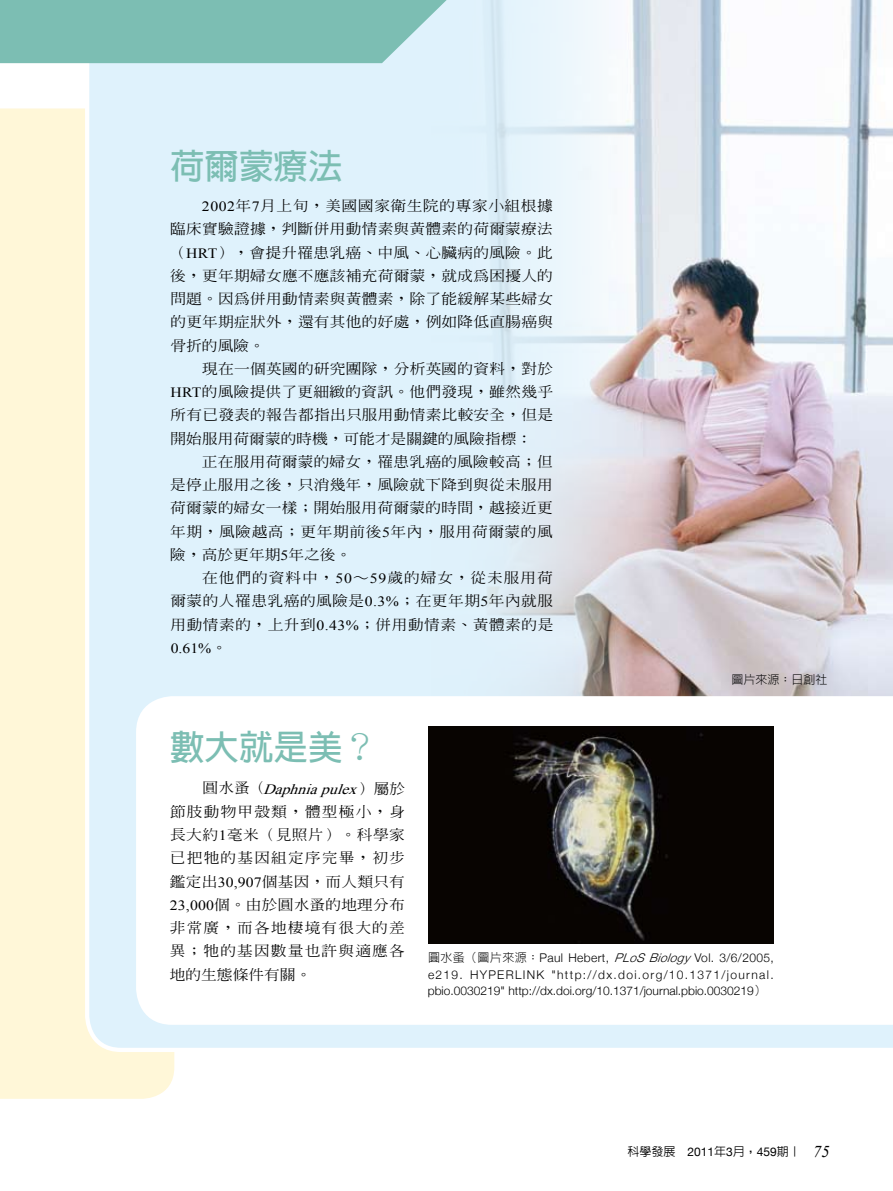
<style>
.page{position:relative;width:893px;height:1191px;background:#fff}
.page>*{position:absolute;margin:0;border:0;box-sizing:border-box;transform-origin:0 0}
.t1{font:700 34.5px "AR Hei B5";color:#7cbeb3}
.t2{font:500 14.1px/23.2px "AR Ming B5";letter-spacing:.015em;color:#000;text-align:justify;scale:1.11 1}
.t3{font:italic 14.1px "Times New Roman";color:#000;scale:1.11 1}
.t4{font:14.1px "Times New Roman";color:#000;scale:1.11 1}
.t5{font:300 12px/16.5px "Helvetica Neue";color:#000;text-align:justify}
.t6{font:500 12px "AR Hei B5";color:#000}
.t7{font:300 12px "AR Hei B5";color:#000}
.s1{font-family:"Times New Roman";font-weight:400}
.s2{font-family:"AR Ming B5";font-weight:500}
.s3{font-family:"AR Ming B5"}
.s4{font-family:"AR Ming B5";font-weight:500;font-style:normal}
.s5{font-family:"AR Hei B5"}
.s6{font-style:italic}
.s7{font-family:"Helvetica Neue";font-weight:400}
.s8{font-family:"Times New Roman";font-weight:400;font-style:italic;font-size:16.5px}
</style>
<div class="page">
<div style="left:0;top:108px;width:175px;height:991px;background:#fff7d8"></div>
<div style="left:85px;top:63px;width:808px;height:989px;background:#dff2fc"></div>
<img style="left:420px;top:0;width:473px;height:696px">
<svg style="left:136px;top:696px;width:757px;height:328px"></svg>
<svg style="left:0;top:0;width:447px;height:63px"></svg>
<img style="left:428px;top:726px;width:346px;height:217px">
<h1 class="t1" style="left:170px;top:149px;width:174px">荷爾蒙療法</h1>
<p class="t2" style="left:170px;top:194px;width:346px;text-indent:32px"><span class="s1">2002</span>年<span class="s1">7</span>月上旬，美國國家衛生院的專家小組根據臨床實驗證據，判斷併用動情素與黃體素的荷爾蒙療法（<span class="s1">HRT</span>），會提升罹患乳癌、中風、心臟病的風險。此後，更年期婦女應不應該補充荷爾蒙，就成為困擾人的問題。因為併用動情素與黃體素，除了能緩解某些婦女的更年期症狀外，還有其他的好處，例如降低直腸癌與骨折的風險。</p>
<p class="t2" style="left:170px;top:357px;width:346px;text-indent:32px">現在一個英國的研究團隊，分析英國的資料，對於<span class="s1">HRT</span>的風險提供了更細緻的資訊。他們發現，雖然幾乎所有已發表的報告都指出只服用動情素比較安全，但是開始服用荷爾蒙的時機，可能才是關鍵的風險指標：</p>
<p class="t2" style="left:170px;top:450px;width:346px;text-indent:32px">正在服用荷爾蒙的婦女，罹患乳癌的風險較高；但是停止服用之後，只消幾年，風險就下降到與從未服用荷爾蒙的婦女一樣；開始服用荷爾蒙的時間，越接近更年期，風險越高；更年期前後<span class="s1">5</span>年內，服用荷爾蒙的風險，高於更年期<span class="s1">5</span>年之後。</p>
<p class="t2" style="left:170px;top:566px;width:347px;text-indent:32px">在他們的資料中，<span class="s1">50</span>∼<span class="s1">59</span>歲的婦女，從未服用荷爾蒙的人罹患乳癌的風險是<span class="s1">0.3%</span>；在更年期<span class="s1">5</span>年內就服用動情素的，上升到<span class="s1">0.43%</span>；併用動情素、黃體素的是</p>
<p class="t4" style="left:171px;top:639px;width:52px">0.61%<span class="s2">。</span></p>
<h1 class="t1" style="left:170px;top:729px;width:209px">數大就是美<span class="s3">？</span></h1>
<p class="t7" style="left:731px;top:673px;width:97px">圖片來源：日創社</p>
<p class="t3" style="left:203px;top:779px;width:184px"><span class="s4">圓水蚤（</span> Daphnia pulex<span class="s4">）屬於</span></p>
<p class="t2" style="left:170px;top:799px;width:214px">節肢動物甲殼類，體型極小，身長大約<span class="s1">1</span>毫米（見照片）。科學家已把牠的基因組定序完畢，初步鑑定出<span class="s1">30,907</span>個基因，而人類只有<span class="s1">23,000</span>個。由於圓水蚤的地理分布非常廣，而各地棲境有很大的差異；牠的基因數量也許與適應各地的生態條件有關。</p>
<p class="t5" style="left:428px;top:949px;width:348px"><span class="s5">圓水蚤（圖片來源：</span>Paul Hebert, <span class="s6">PLoSBiology</span>Vol. 3/6/2005, e219. HYPERLINK "http://dx.doi.org/10.1371/journal. pbio.0030219" http://dx.doi.org/10.1371/journal.pbio.0030219<span class="s5">）</span></p>
<p class="t6" style="left:627px;top:1145px;width:204px">科學發展 <span class="s7">2011</span>年<span class="s7">3</span>月，<span class="s7">459</span>期｜ <span class="s8">75</span></p>
</div>
